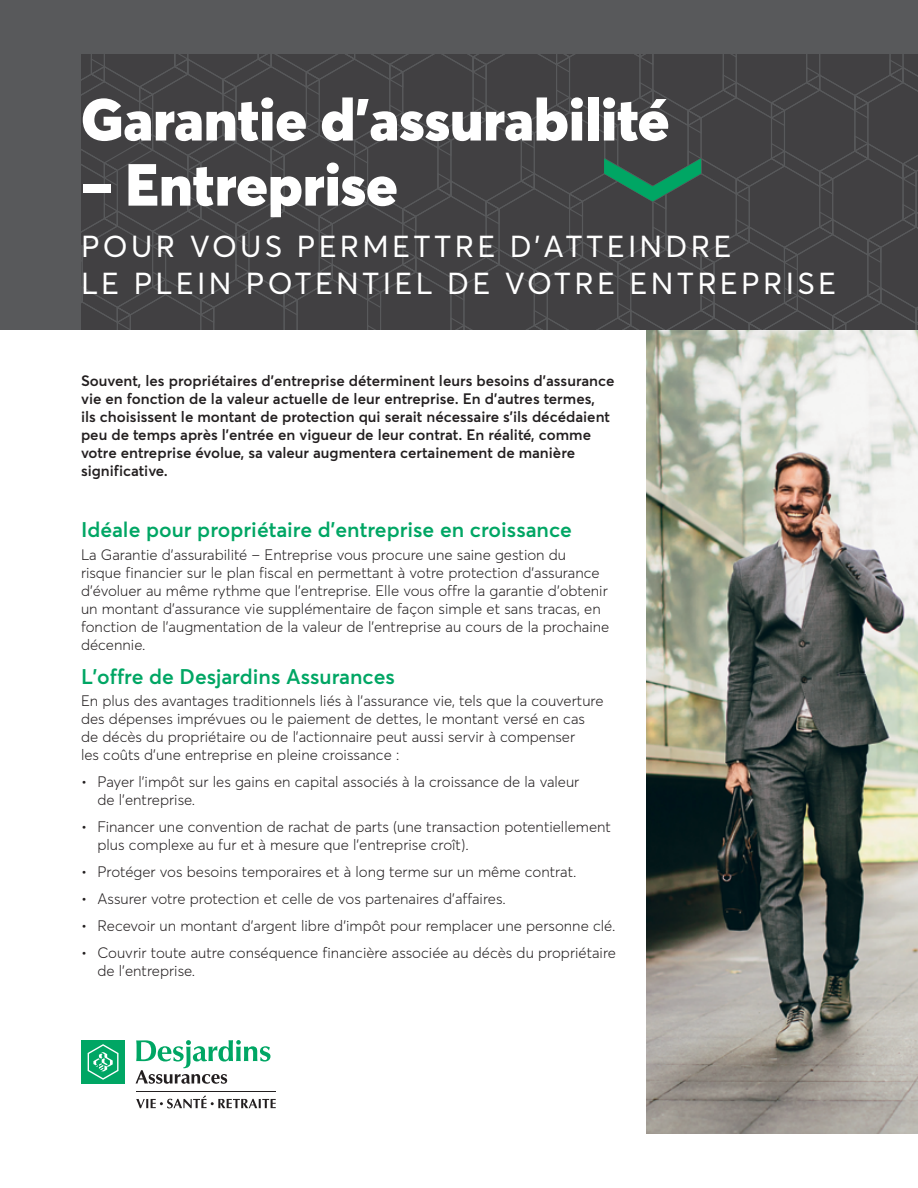
<style>
.page{position:relative;width:918px;height:1188px;background:#fff}
.page>*{position:absolute;margin:0;border:0;box-sizing:border-box;transform-origin:0 0}
.t1{font:900 58.5px "Averta";color:#fff}
.t2{font:30px/37.5px "Averta";letter-spacing:.11em;color:#fff}
.t3{font:600 21px "Averta";color:#00a664}
.t4{font:300 15px/18px "Averta";color:#231f20}
.t5{font:600 15px/18px "Averta";color:#231f20}
</style>
<div class="page">
<img style="left:81px;top:1040px;width:195px;height:69px">
<div style="left:0;top:0;width:918px;height:330px;background:#58595b"></div>
<svg style="left:81px;top:54px;width:837px;height:276px;background:#424244"></svg>
<img style="left:646px;top:331px;width:272px;height:803px">
<h1 class="t1" style="left:81px;top:82px;width:590px">Garantie d’assurabilité</h1>
<h1 class="t1" style="left:81px;top:147px;width:318px">– Entreprise</h1>
<h2 class="t2" style="left:81px;top:227px;width:756px">POUR VOUS PERMETTRE D’ATTEINDRE<br>LE PLEIN POTENTIEL DE VOTRE ENTREPRISE</h2>
<p class="t5" style="left:81px;top:372px;width:535px">Souvent, les propriétaires d’entreprise déterminent leurs besoins d’assurance vie en fonction de la valeur actuelle de leur entreprise. En d’autres termes,<br>ils choisissent le montant de protection qui serait nécessaire s’ils décédaient peu de temps après l’entrée en vigueur de leur contrat. En réalité, comme votre entreprise évolue, sa valeur augmentera certainement de manière significative.</p>
<h2 class="t3" style="left:81px;top:517px;width:492px">Idéale pour propriétaire d’entreprise en croissance</h2>
<p class="t4" style="left:81px;top:545px;width:530px">La Garantie d’assurabilité – Entreprise vous procure une saine gestion du risque financier sur le plan fiscal en permettant à votre protection d’assurance d’évoluer au même rythme que l’entreprise. Elle vous offre la garantie d’obtenir un montant d’assurance vie supplémentaire de façon simple et sans tracas, en fonction de l’augmentation de la valeur de l’entreprise au cours de la prochaine décennie.</p>
<h2 class="t3" style="left:81px;top:663px;width:315px">L’offre de Desjardins Assurances</h2>
<p class="t4" style="left:81px;top:692px;width:524px">En plus des avantages traditionnels liés à l’assurance vie, tels que la couverture des dépenses imprévues ou le paiement de dettes, le montant versé en cas de décès du propriétaire ou de l’actionnaire peut aussi servir à compenser<br>les coûts d’une entreprise en pleine croissance :</p>
<p class="t4" style="left:98px;top:773px;width:483px;text-indent:-16px">• Payer l’impôt sur les gains en capital associés à la croissance de la valeur de l’entreprise.</p>
<p class="t4" style="left:98px;top:818px;width:515px;text-indent:-16px">• Financer une convention de rachat de parts (une transaction potentiellement plus complexe au fur et à mesure que l’entreprise croît).</p>
<p class="t4" style="left:81px;top:863px;width:497px">• Protéger vos besoins temporaires et à long terme sur un même contrat.</p>
<p class="t4" style="left:81px;top:890px;width:426px">• Assurer votre protection et celle de vos partenaires d’affaires.</p>
<p class="t4" style="left:81px;top:917px;width:536px">• Recevoir un montant d’argent libre d’impôt pour remplacer une personne clé.</p>
<p class="t4" style="left:98px;top:944px;width:520px;text-indent:-16px">• Couvrir toute autre conséquence financière associée au décès du propriétaire de l’entreprise.</p>
</div>
